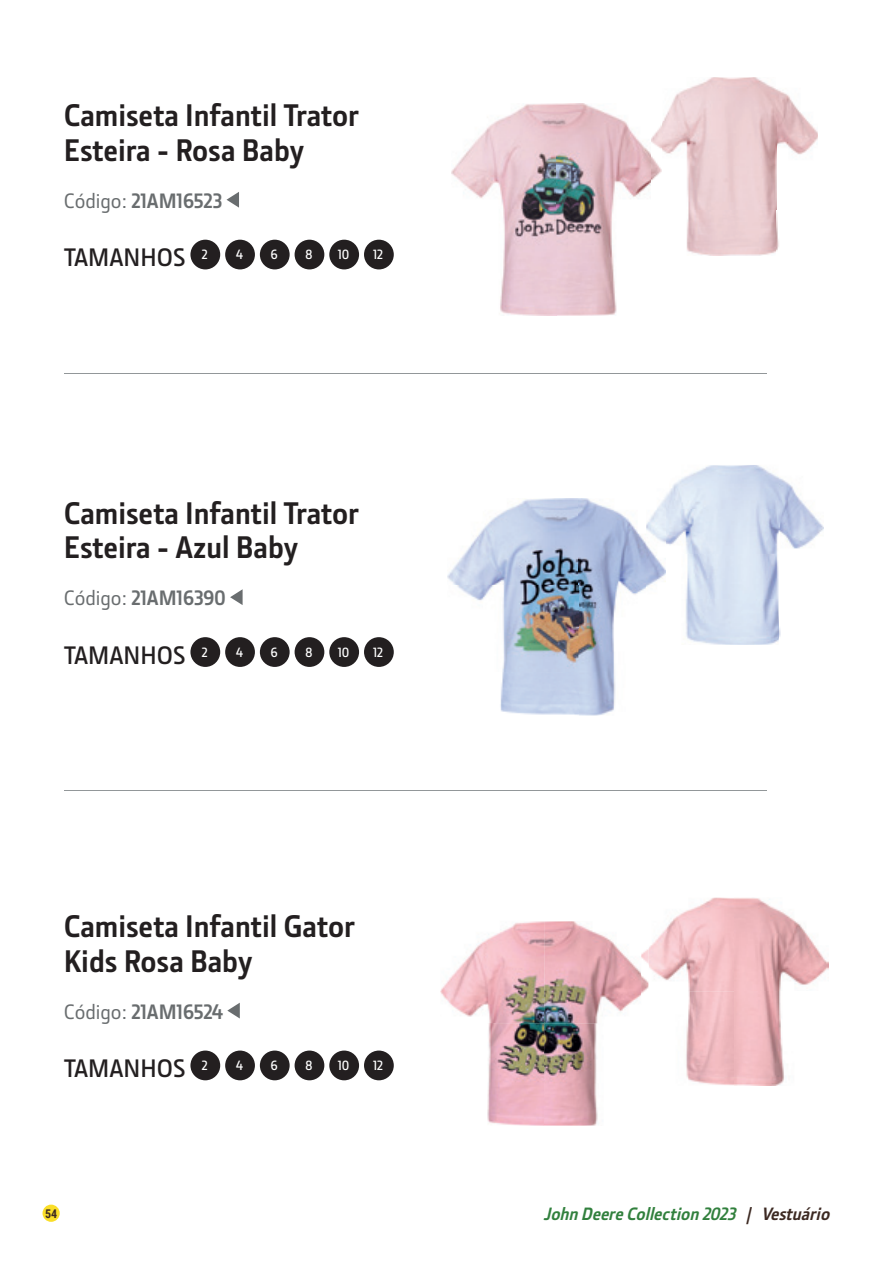
<style>
.page{position:relative;width:893px;height:1263px;background:#fff}
.page>*{position:absolute;margin:0;border:0;box-sizing:border-box;transform-origin:0 0}
.t1{font:700 31.5px/34.5px "JD Sans Pro";color:#231f20}
.t2{font:600 25.5px "JD Sans Pro";color:#231f20}
.t3{font:700 21px "JD Sans Pro";letter-spacing:-.015em;color:#696d6f}
.t4{font:italic 700 18px "JD Sans Pro";color:#31803d}
.t5{font:600 13.5px "JD Sans Pro";letter-spacing:-.01em;color:#fff}
.t6{font:700 12px "Roboto Condensed";color:#3c2922}
.s1{font-weight:500}
.s2{color:#3c2922}
</style>
<div class="page">
<div style="left:43px;top:1204px;width:17px;height:18px;background:#fade29;border-radius:50%"></div>
<svg style="left:227px;top:192px;width:12px;height:16px"></svg>
<div style="left:190px;top:240px;width:30px;height:29px;background:#231f20;border-radius:50%"></div>
<div style="left:225px;top:240px;width:30px;height:29px;background:#231f20;border-radius:50%"></div>
<div style="left:260px;top:240px;width:30px;height:29px;background:#231f20;border-radius:50%"></div>
<div style="left:295px;top:240px;width:29px;height:29px;background:#231f20;border-radius:50%"></div>
<div style="left:329px;top:240px;width:30px;height:29px;background:#231f20;border-radius:50%"></div>
<div style="left:364px;top:240px;width:30px;height:29px;background:#231f20;border-radius:50%"></div>
<img style="left:663px;top:77px;width:113px;height:44px">
<img style="left:776px;top:89px;width:42px;height:162px">
<img style="left:662px;top:121px;width:114px;height:134px">
<img style="left:451px;top:103px;width:201px;height:106px">
<img style="left:500px;top:209px;width:117px;height:107px">
<img style="left:652px;top:125px;width:10px;height:55px">
<svg style="left:230px;top:589px;width:13px;height:16px"></svg>
<div style="left:190px;top:637px;width:30px;height:30px;background:#231f20;border-radius:50%"></div>
<div style="left:225px;top:637px;width:30px;height:30px;background:#231f20;border-radius:50%"></div>
<div style="left:260px;top:637px;width:30px;height:30px;background:#231f20;border-radius:50%"></div>
<div style="left:295px;top:637px;width:29px;height:30px;background:#231f20;border-radius:50%"></div>
<div style="left:329px;top:637px;width:30px;height:30px;background:#231f20;border-radius:50%"></div>
<div style="left:364px;top:637px;width:30px;height:30px;background:#231f20;border-radius:50%"></div>
<img style="left:664px;top:465px;width:115px;height:45px">
<img style="left:779px;top:477px;width:45px;height:160px">
<img style="left:666px;top:510px;width:113px;height:135px">
<img style="left:447px;top:498px;width:131px;height:217px">
<img style="left:578px;top:498px;width:68px;height:131px">
<img style="left:578px;top:629px;width:38px;height:86px">
<img style="left:646px;top:498px;width:20px;height:89px">
<svg style="left:227px;top:1003px;width:13px;height:15px"></svg>
<div style="left:190px;top:1050px;width:30px;height:30px;background:#231f20;border-radius:50%"></div>
<div style="left:225px;top:1050px;width:30px;height:30px;background:#231f20;border-radius:50%"></div>
<div style="left:260px;top:1050px;width:30px;height:30px;background:#231f20;border-radius:50%"></div>
<div style="left:295px;top:1050px;width:29px;height:30px;background:#231f20;border-radius:50%"></div>
<div style="left:329px;top:1050px;width:30px;height:30px;background:#231f20;border-radius:50%"></div>
<div style="left:364px;top:1050px;width:30px;height:30px;background:#231f20;border-radius:50%"></div>
<img style="left:649px;top:898px;width:180px;height:93px">
<img style="left:686px;top:991px;width:98px;height:94px">
<img style="left:440px;top:921px;width:201px;height:102px">
<img style="left:487px;top:1023px;width:111px;height:103px">
<img style="left:641px;top:948px;width:8px;height:46px">
<hr style="left:64px;top:373px;width:702px;height:1px;background:#929799">
<hr style="left:64px;top:790px;width:702px;height:1px;background:#929799">
<p class="t1" style="left:64px;top:97px;width:297px">Camiseta Infantil Trator<br>Esteira - Rosa Baby</p>
<p class="t3" style="left:64px;top:187px;width:160px"><span class="s1">Código:</span> 21AM16523</p>
<p class="t2" style="left:64px;top:241px;width:146px">TAMANHOS <sup>2</sup></p>
<p class="t5" style="left:236px;top:246px;width:9px">4</p>
<p class="t5" style="left:270px;top:246px;width:9px">6</p>
<p class="t5" style="left:305px;top:246px;width:9px">8</p>
<p class="t5" style="left:338px;top:246px;width:13px">10</p>
<p class="t5" style="left:373px;top:246px;width:12px">12</p>
<p class="t1" style="left:64px;top:495px;width:297px">Camiseta Infantil Trator<br>Esteira - Azul Baby</p>
<p class="t3" style="left:64px;top:584px;width:164px"><span class="s1">Código:</span> 21AM16390</p>
<p class="t2" style="left:64px;top:638px;width:146px">TAMANHOS <sup>2</sup></p>
<p class="t5" style="left:236px;top:643px;width:9px">4</p>
<p class="t5" style="left:270px;top:643px;width:9px">6</p>
<p class="t5" style="left:305px;top:643px;width:9px">8</p>
<p class="t5" style="left:338px;top:643px;width:13px">10</p>
<p class="t5" style="left:373px;top:643px;width:12px">12</p>
<p class="t1" style="left:64px;top:908px;width:293px">Camiseta Infantil Gator<br>Kids Rosa Baby</p>
<p class="t3" style="left:64px;top:997px;width:161px"><span class="s1">Código:</span> 21AM16524</p>
<p class="t2" style="left:64px;top:1052px;width:146px">TAMANHOS <sup>2</sup></p>
<p class="t5" style="left:236px;top:1057px;width:9px">4</p>
<p class="t5" style="left:270px;top:1057px;width:9px">6</p>
<p class="t5" style="left:305px;top:1057px;width:9px">8</p>
<p class="t5" style="left:338px;top:1057px;width:13px">10</p>
<p class="t5" style="left:373px;top:1057px;width:12px">12</p>
<p class="t6" style="left:45px;top:1205px;width:14px">54</p>
<p class="t4" style="left:544px;top:1202px;width:292px">JohnDeereCollection2023 <span class="s2">| Vestuário</span></p>
</div>
